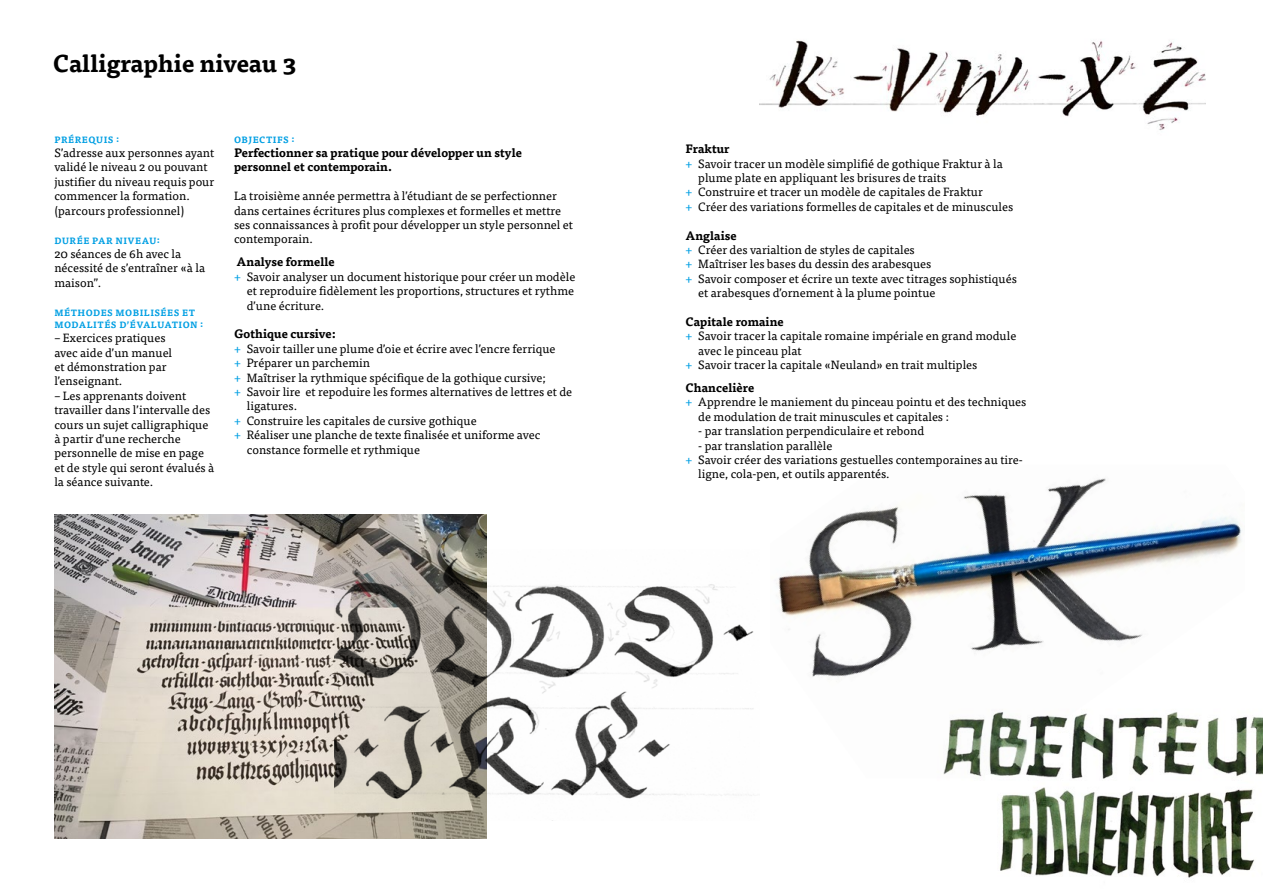
<style>
.page{position:relative;width:1263px;height:893px;background:#fff}
.page>*{position:absolute;margin:0;border:0;box-sizing:border-box;transform-origin:0 0}
.t1{font:700 24px "Tisa Pro";color:#000}
.t2{font:12px/14.4px "Tisa Pro";color:#000}
.t3{font:700 12px/14.4px "Tisa Pro";color:#000}
.t4{font:700 9px/12px "Tisa Pro";letter-spacing:.05em;color:#009fe3}
.s1{color:#009fe3}
</style>
<div class="page">
<img style="left:776px;top:478px;width:466px;height:199px">
<img style="left:54px;top:515px;width:433px;height:324px">
<img style="left:759px;top:40px;width:446px;height:90px">
<img style="left:943px;top:712px;width:320px;height:166px">
<img style="left:335px;top:550px;width:419px;height:270px">
<h1 class="t1" style="left:53px;top:43px;width:245px">Calligraphie niveau 3</h1>
<p class="t4" style="left:54px;top:133px;width:66px">PRÉREQUIS :</p>
<p class="t2" style="left:54px;top:145px;width:161px">S’adresse aux personnes ayant validé le niveau 2 ou pouvant justifier du niveau requis pour commencer la formation. (parcours professionnel)</p>
<p class="t4" style="left:54px;top:234px;width:107px">DURÉE PAR NIVEAU:</p>
<p class="t2" style="left:54px;top:246px;width:152px">20 séances de 6h avec la nécessité de s’entraîner «à la maison”.</p>
<p class="t4" style="left:54px;top:306px;width:150px">MÉTHODES MOBILISÉES ET<br>MODALITÉS D’ÉVALUATION :</p>
<p class="t2" style="left:54px;top:330px;width:119px">– Exercices pratiques avec aide d’un manuel et démonstration par l’enseignant.</p>
<p class="t2" style="left:54px;top:388px;width:161px">– Les apprenants doivent travailler dans l’intervalle des cours un sujet calligraphique à partir d’une recherche personnelle de mise en page et de style qui seront évalués à la séance suivante.</p>
<p class="t4" style="left:234px;top:133px;width:62px">OBJECTIFS :</p>
<p class="t3" style="left:234px;top:145px;width:289px">Perfectionner sa pratique pour développer un style personnel et contemporain.</p>
<p class="t2" style="left:234px;top:188px;width:341px">La troisième année permettra à l’étudiant de se perfectionner dans certaines écritures plus complexes et formelles et mettre ses connaissances à profit pour développer un style personnel et contemporain.</p>
<p class="t3" style="left:237px;top:254px;width:100px">Analyse formelle</p>
<p class="t2" style="left:234px;top:269px;width:343px"><span class="s1">+</span> Savoir analyser un document historique pour créer un modèle</p>
<p class="t2" style="left:247px;top:283px;width:329px">et reproduire fidèlement les proportions, structures et rythme</p>
<p class="t2" style="left:247px;top:297px;width:79px">d’une écriture.</p>
<p class="t3" style="left:234px;top:326px;width:103px">Gothique cursive:</p>
<p class="t2" style="left:234px;top:341px;width:323px"><span class="s1">+</span> Savoir tailler une plume d’oie et écrire avec l’encre ferrique</p>
<p class="t2" style="left:234px;top:355px;width:138px"><span class="s1">+</span> Préparer un parchemin</p>
<p class="t2" style="left:234px;top:369px;width:313px"><span class="s1">+</span> Maîtriser la rythmique spécifique de la gothique cursive;</p>
<p class="t2" style="left:234px;top:384px;width:340px"><span class="s1">+</span> Savoir lire et repoduire les formes alternatives de lettres et de</p>
<p class="t2" style="left:247px;top:398px;width:52px">ligatures.</p>
<p class="t2" style="left:234px;top:413px;width:244px"><span class="s1">+</span> Construire les capitales de cursive gothique</p>
<p class="t2" style="left:234px;top:427px;width:308px"><span class="s1">+</span> Réaliser une planche de texte finalisée et uniforme avec</p>
<p class="t2" style="left:247px;top:441px;width:175px">constance formelle et rythmique</p>
<p class="t3" style="left:685px;top:141px;width:46px">Fraktur</p>
<p class="t2" style="left:685px;top:155px;width:319px"><span class="s1">+</span> Savoir tracer un modèle simplifié de gothique Fraktur à la</p>
<p class="t2" style="left:698px;top:170px;width:249px">plume plate en appliquant les brisures de traits</p>
<p class="t2" style="left:685px;top:184px;width:299px"><span class="s1">+</span> Construire et tracer un modèle de capitales de Fraktur</p>
<p class="t2" style="left:685px;top:199px;width:329px"><span class="s1">+</span> Créer des variations formelles de capitales et de minuscules</p>
<p class="t3" style="left:685px;top:227px;width:53px">Anglaise</p>
<p class="t2" style="left:685px;top:242px;width:231px"><span class="s1">+</span> Créer des varialtion de styles de capitales</p>
<p class="t2" style="left:685px;top:256px;width:247px"><span class="s1">+</span> Maîtriser les bases du dessin des arabesques</p>
<p class="t2" style="left:685px;top:271px;width:333px"><span class="s1">+</span> Savoir composer et écrire un texte avec titrages sophistiqués</p>
<p class="t2" style="left:698px;top:285px;width:239px">et arabesques d’ornement à la plume pointue</p>
<p class="t3" style="left:685px;top:314px;width:100px">Capitale romaine</p>
<p class="t2" style="left:685px;top:328px;width:332px"><span class="s1">+</span> Savoir tracer la capitale romaine impériale en grand module</p>
<p class="t2" style="left:698px;top:343px;width:105px">avec le pinceau plat</p>
<p class="t2" style="left:685px;top:357px;width:293px"><span class="s1">+</span> Savoir tracer la capitale «Neuland» en trait multiples</p>
<p class="t3" style="left:685px;top:380px;width:70px">Chancelière</p>
<p class="t2" style="left:685px;top:394px;width:342px"><span class="s1">+</span> Apprendre le maniement du pinceau pointu et des techniques</p>
<p class="t2" style="left:698px;top:409px;width:252px">de modulation de trait minuscules et capitales :</p>
<p class="t2" style="left:698px;top:423px;width:227px">- par translation perpendiculaire et rebond</p>
<p class="t2" style="left:698px;top:438px;width:136px">- par translation parallèle</p>
<p class="t2" style="left:685px;top:452px;width:339px"><span class="s1">+</span> Savoir créer des variations gestuelles contemporaines au tire-</p>
<p class="t2" style="left:698px;top:466px;width:193px">ligne, cola-pen, et outils apparentés.</p>
</div>
